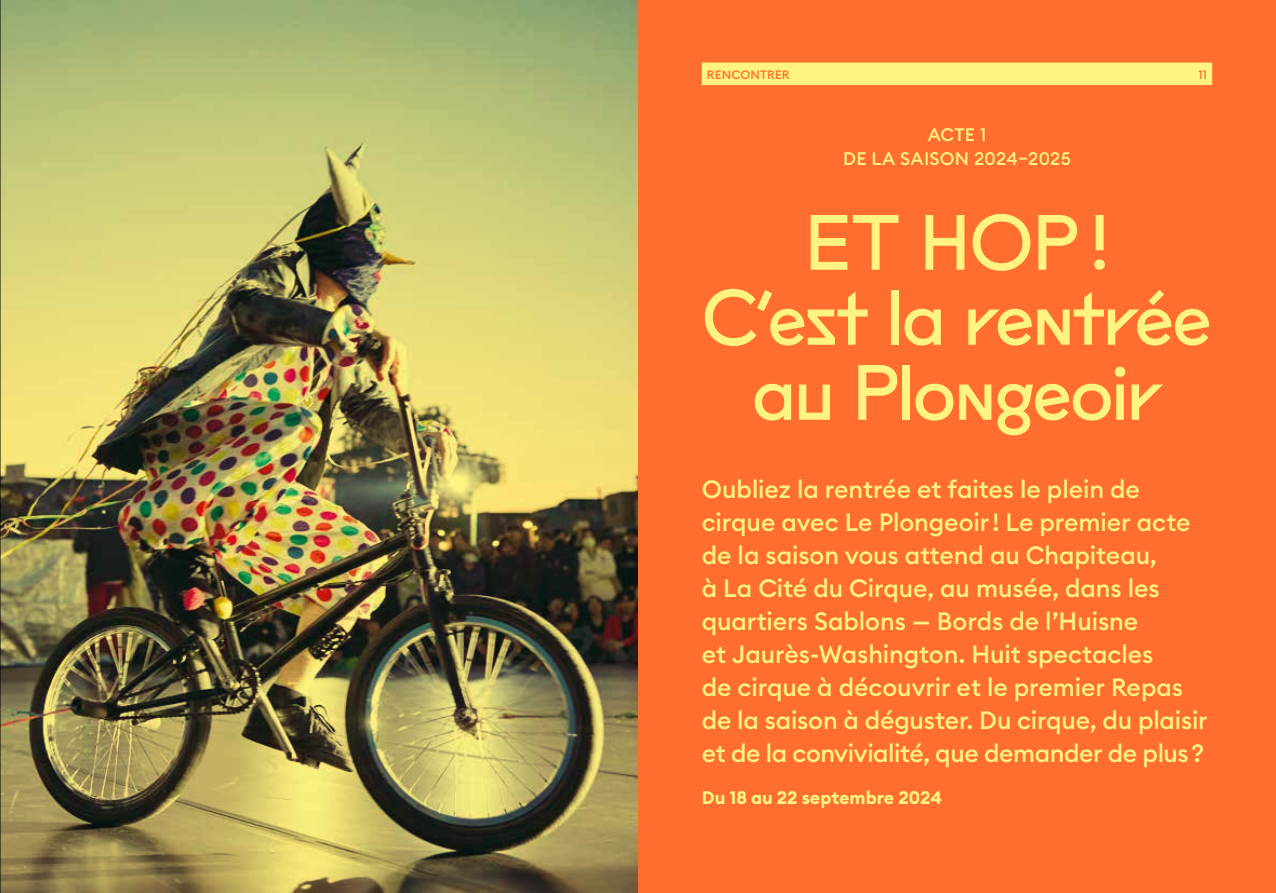
<style>
.page{position:relative;width:1276px;height:893px;background:#fff}
.page>*{position:absolute;margin:0;border:0;box-sizing:border-box;transform-origin:0 0}
.t1{font:75px/75px "Fugue Tails";letter-spacing:-.035em;color:#fff482;text-align:center}
.t2{font:500 24.75px/33px "Euclid Circular B";letter-spacing:-.005em;color:#fff482}
.t3{font:500 18px/24px "Euclid Circular B";letter-spacing:.015em;color:#fff482;text-align:center}
.t4{font:700 18px "Euclid Circular B";color:#fff482}
.t5{font:500 12px "Euclid Circular B";letter-spacing:.015em;color:#ff6e2f}
</style>
<div class="page">
<div style="left:638px;top:0;width:638px;height:893px;background:#ff6e2f"></div>
<img style="left:0;top:0;width:638px;height:893px">
<div style="left:702px;top:63px;width:510px;height:22px;background:#fff482"></div>
<p class="t5" style="left:707px;top:67px;width:84px">RENCONTRER</p>
<p class="t5" style="left:1198px;top:67px;width:10px">11</p>
<p class="t3" style="left:843px;top:122px;width:229px">ACTE 1<br>DE LA SAISON 2024–2025</p>
<h1 class="t1" style="left:702px;top:199px;width:512px">ET HOP!<br>C’est la rentrée au Plongeoir</h1>
<p class="t2" style="left:702px;top:472px;width:507px">Oubliez la rentrée et faites le plein de cirque avec Le Plongeoir ! Le premier acte de la saison vous attend au Chapiteau,<br>à La Cité du Cirque, au musée, dans les quartiers Sablons — Bords de l’Huisne<br>et Jaurès-Washington. Huit spectacles<br>de cirque à découvrir et le premier Repas de la saison à déguster. Du cirque, du plaisir et de la convivialité, que demander de plus ?</p>
<p class="t4" style="left:702px;top:786px;width:242px">Du 18 au 22 septembre 2024</p>
</div>
